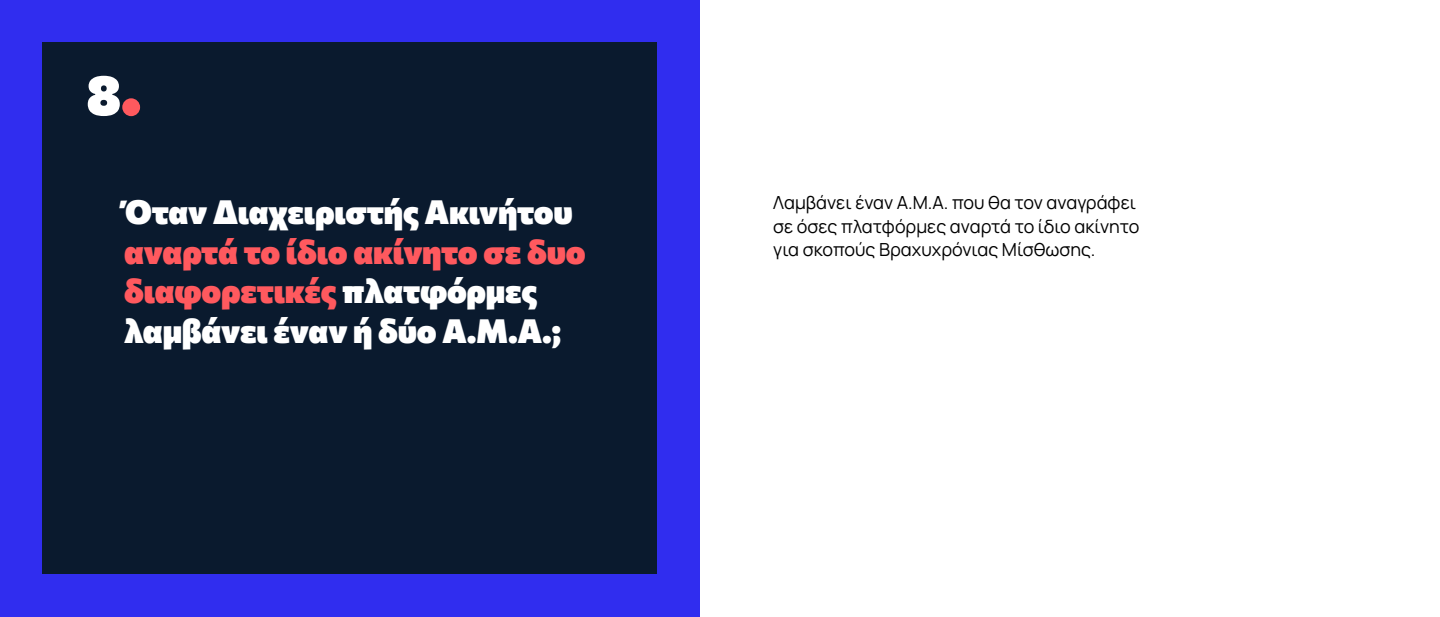
<style>
.page{position:relative;width:1440px;height:617px;background:#fff}
.page>*{position:absolute;margin:0;border:0;box-sizing:border-box;transform-origin:0 0}
.t1{font:100 55.75px "Commissioner";color:#fff}
.t2{font:100 33.2px/39.8px "Commissioner";letter-spacing:-.01em;color:#ff595e}
.t3{font:100 33.2px "Commissioner";letter-spacing:-.01em;color:#fff}
.t4{font:18px/23.5px "Manrope";color:#000}
.s1{color:#fff}
</style>
<div class="page">
<div style="left:0;top:0;width:699px;height:617px;background:#302def"></div>
<div style="left:42px;top:42px;width:615px;height:532px;background:#0a1a2e"></div>
<div style="left:122px;top:98px;width:18px;height:18px;background:#ff595e;border-radius:50%"></div>
<h1 class="t1" style="left:86px;top:51px;width:37px">8</h1>
<h2 class="t3" style="left:124px;top:186px;width:450px">Όταν Διαχειριστής Ακινήτου</h2>
<h2 class="t2" style="left:124px;top:229px;width:463px">αναρτά το ίδιο ακίνητο σε δυο διαφορετικές <span class="s1">πλατφόρμες λαμβάνει έναν ή δύο Α.Μ.Α.;</span></h2>
<p class="t4" style="left:773px;top:190px;width:368px">Λαμβάνει έναν Α.Μ.Α. που θα τον αναγράφει σε όσες πλατφόρμες αναρτά το ίδιο ακίνητο για σκοπούς Βραχυχρόνιας Μίσθωσης.</p>
</div>
